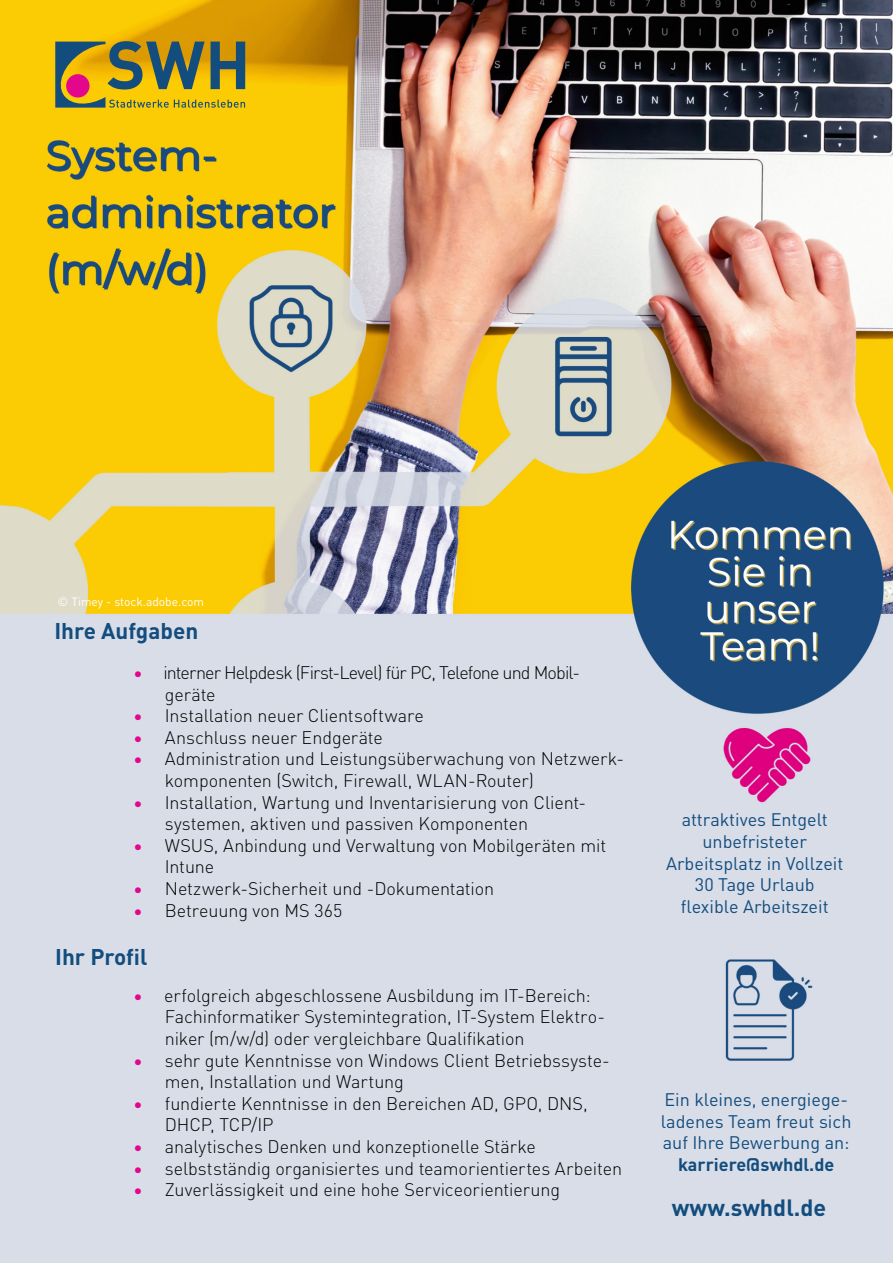
<style>
.page{position:relative;width:893px;height:1263px;background:#fff}
.page>*{position:absolute;margin:0;border:0;box-sizing:border-box;transform-origin:0 0}
.t1{font:700 23.25px "DIN Pro";color:#134d7e}
.t2{font:700 22.5px "DIN Pro";color:#134d7e}
.t3{font:300 18px/21.6px "DIN Pro";letter-spacing:-.005em;color:#000}
.t4{font:18px/21.6px "DIN Pro";color:#134d7e}
.t5{font:300 18px/21.6px "DIN Pro";letter-spacing:-.045em;color:#000}
.t6{font:700 18px "DIN Pro";color:#134d7e}
.t7{font:12px "DIN Pro";color:#fff}
.s1{color:#e2078c}
</style>
<div class="page">
<img style="left:0;top:0;width:893px;height:1263px">
<svg style="left:55px;top:41px;width:190px;height:67px"></svg>
<div style="left:66px;top:74px;width:24px;height:24px;background:#e2078c;border-radius:50%"></div>
<p class="t7" style="left:58px;top:592px;width:148px">© Timey - stock.adobe.com</p>
<p class="t2" style="left:54px;top:613px;width:145px">Ihre Aufgaben</p>
<p class="t5" style="left:165px;top:660px;width:417px;text-indent:-32px"><span class="s1">•</span> interner Helpdesk (First-Level) für PC, Telefone und Mobil&shy;geräte</p>
<p class="t3" style="left:133px;top:704px;width:292px"><span class="s1">•</span> Installation neuer Clientsoftware</p>
<p class="t3" style="left:133px;top:725px;width:251px"><span class="s1">•</span> Anschluss neuer Endgeräte</p>
<p class="t3" style="left:165px;top:747px;width:461px;text-indent:-32px"><span class="s1">•</span> Administration und Leistungsüberwachung von Netzwerk&shy;komponenten (Switch, Firewall, WLAN-Router)</p>
<p class="t3" style="left:165px;top:790px;width:423px;text-indent:-32px"><span class="s1">•</span> Installation, Wartung und Inventarisierung von Client&shy;systemen, aktiven und passiven Komponenten</p>
<p class="t3" style="left:165px;top:833px;width:443px;text-indent:-32px"><span class="s1">•</span> WSUS, Anbindung und Verwaltung von Mobilgeräten mit<br>Intune</p>
<p class="t3" style="left:133px;top:876px;width:363px"><span class="s1">•</span> Netzwerk-Sicherheit und -Dokumentation</p>
<p class="t3" style="left:133px;top:898px;width:211px"><span class="s1">•</span> Betreuung von MS 365</p>
<p class="t2" style="left:55px;top:939px;width:94px">Ihr Profil</p>
<p class="t3" style="left:165px;top:983px;width:442px;text-indent:-32px"><span class="s1">•</span> erfolgreich abgeschlossene Ausbildung im IT-Bereich:<br>Fachinformatiker Systemintegration, IT-System Elektro&shy;niker (m/w/d) oder vergleichbare Qualifikation</p>
<p class="t3" style="left:165px;top:1048px;width:447px;text-indent:-32px"><span class="s1">•</span> sehr gute Kenntnisse von Windows Client Betriebssyste&shy;men, Installation und Wartung</p>
<p class="t3" style="left:165px;top:1091px;width:424px;text-indent:-32px"><span class="s1">•</span> fundierte Kenntnisse in den Bereichen AD, GPO, DNS,<br>DHCP, TCP/IP</p>
<p class="t3" style="left:133px;top:1134px;width:404px"><span class="s1">•</span> analytisches Denken und konzeptionelle Stärke</p>
<p class="t3" style="left:133px;top:1156px;width:490px"><span class="s1">•</span> selbstständig organisiertes und teamorientiertes Arbeiten</p>
<p class="t3" style="left:133px;top:1178px;width:428px"><span class="s1">•</span> Zuverlässigkeit und eine hohe Serviceorientierung</p>
<p class="t4" style="left:682px;top:808px;width:148px">attraktives Entgelt</p>
<p class="t4" style="left:702px;top:829px;width:106px">unbefristeter</p>
<p class="t4" style="left:666px;top:851px;width:179px">Arbeitsplatz in Vollzeit</p>
<p class="t4" style="left:695px;top:873px;width:121px">30 Tage Urlaub</p>
<p class="t4" style="left:681px;top:894px;width:149px">flexible Arbeitszeit</p>
<p class="t4" style="left:664px;top:1087px;width:185px">Ein kleines, energiege-</p>
<p class="t4" style="left:661px;top:1109px;width:192px">ladenes Team freut sich auf Ihre Bewerbung an:</p>
<p class="t6" style="left:678px;top:1150px;width:158px">karriere@swhdl.de</p>
<p class="t1" style="left:672px;top:1189px;width:156px">www.swhdl.de</p>
</div>
